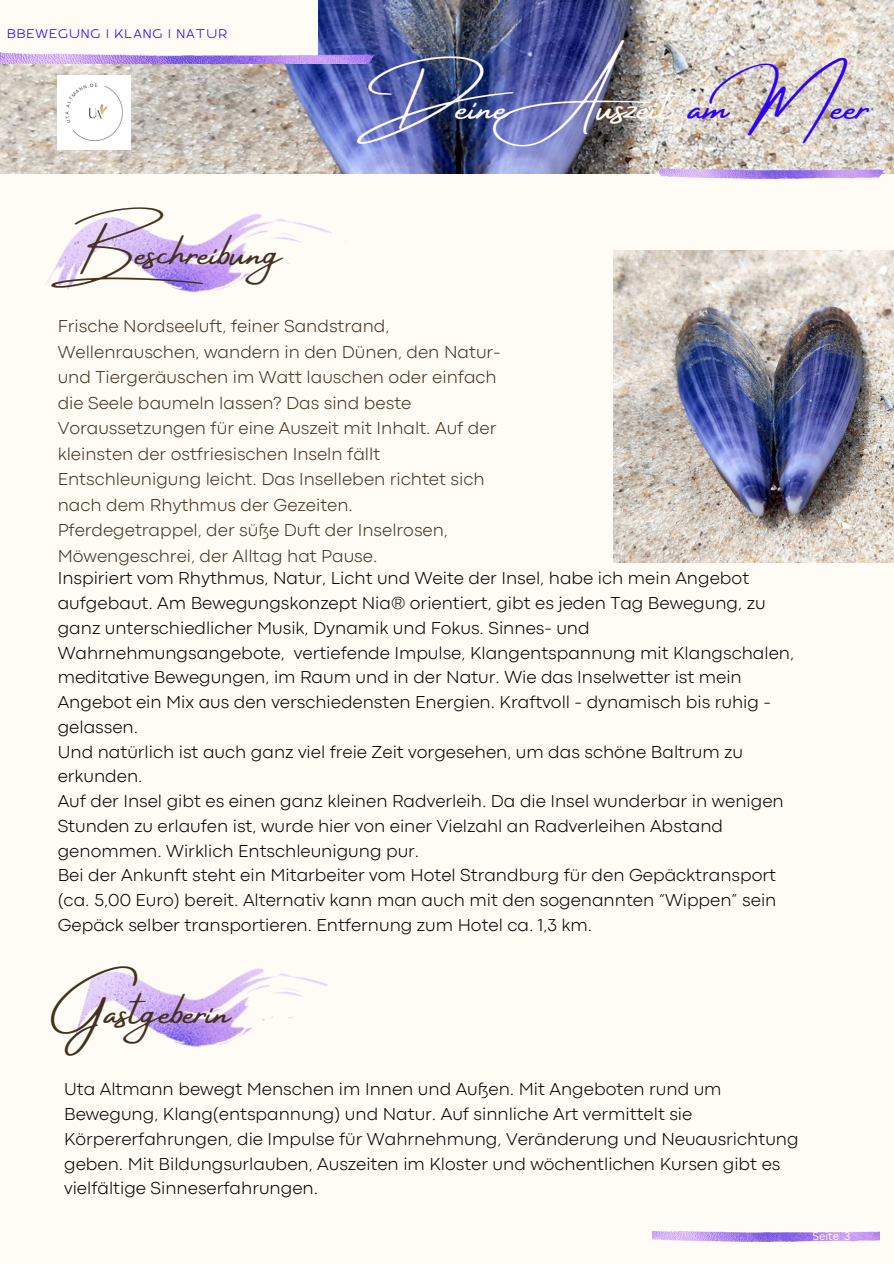
<style>
.page{position:relative;width:894px;height:1264px;background:#fff}
.page>*{position:absolute;margin:0;border:0;box-sizing:border-box;transform-origin:0 0}
.t1{font:46.5px "Amsterdam Four";color:#fffbf5}
.t2{font:43.5px "Amsterdam Four";color:#44301f}
.t3{font:300 18px/24.8px "Codec Pro";color:#000}
.t4{font:300 18px/25.5px "Codec Pro";color:#44301f}
.t5{font:16.5px "RTL Banana Light";letter-spacing:.095em;color:#2b00ff}
.t6{font:10.8px "Canva Sans";color:#fffbf5}
.s1{color:#2b00ff}
</style>
<div class="page">
<div style="left:0;top:0;width:893px;height:1263px;background:#fffbf5"></div>
<img style="left:45px;top:173px;width:305px;height:120px">
<img style="left:0;top:0;width:893px;height:173px">
<img style="left:659px;top:168px;width:226px;height:10px">
<img style="left:652px;top:1230px;width:226px;height:11px">
<img style="left:613px;top:251px;width:280px;height:311px">
<div style="left:0;top:0;width:317px;height:57px;background:#fffbf5"></div>
<img style="left:0;top:52px;width:376px;height:11px">
<img style="left:58px;top:76px;width:73px;height:73px">
<img style="left:74px;top:968px;width:254px;height:79px">
<p class="t5" style="left:7px;top:26px;width:221px">BBEWEGUNG I KLANG I NATUR</p>
<h2 class="t2" style="left:51px;top:228px;width:232px">Beschreibung</h2>
<p class="t1" style="left:356px;top:81px;width:529px">Deine Auszeit <span class="s1">am Meer</span></p>
<h1 class="t4" style="left:58px;top:315px;width:444px">Frische Nordseeluft, feiner Sandstrand, Wellenrauschen, wandern in den Dünen, den Natur&shy;und Tiergeräuschen im Watt lauschen oder einfach die Seele baumeln lassen? Das sind beste Voraussetzungen für eine Auszeit mit Inhalt. Auf der kleinsten der ostfriesischen Inseln fällt Entschleunigung leicht. Das Inselleben richtet sich nach dem Rhythmus der Gezeiten.<br>Pferdegetrappel, der süße Duft der Inselrosen, Möwengeschrei, der Alltag hat Pause.</h1>
<p class="t3" style="left:58px;top:567px;width:737px">Inspiriert vom Rhythmus, Natur, Licht und Weite der Insel, habe ich mein Angebot aufgebaut. Am Bewegungskonzept Nia® orientiert, gibt es jeden Tag Bewegung, zu ganz unterschiedlicher Musik, Dynamik und Fokus. Sinnes- und Wahrnehmungsangebote, vertiefende Impulse, Klangentspannung mit Klangschalen, meditative Bewegungen, im Raum und in der Natur. Wie das Inselwetter ist mein Angebot ein Mix aus den verschiedensten Energien. Kraftvoll - dynamisch bis ruhig - gelassen.<br>Und natürlich ist auch ganz viel freie Zeit vorgesehen, um das schöne Baltrum zu erkunden.<br>Auf der Insel gibt es einen ganz kleinen Radverleih. Da die Insel wunderbar in wenigen Stunden zu erlaufen ist, wurde hier von einer Vielzahl an Radverleihen Abstand genommen. Wirklich Entschleunigung pur.</p>
<p class="t3" style="left:58px;top:864px;width:720px;text-align:justify">Bei der Ankunft steht ein Mitarbeiter vom Hotel Strandburg für den Gepäcktransport (ca. 5,00 Euro) bereit. Alternativ kann man auch mit den sogenannten “Wippen” sein Gepäck selber transportieren. Entfernung zum Hotel ca. 1,3 km.</p>
<h1 class="t2" style="left:51px;top:987px;width:181px">Gastgeberin</h1>
<p class="t3" style="left:64px;top:1078px;width:735px">Uta Altmann bewegt Menschen im Innen und Außen. Mit Angeboten rund um Bewegung, Klang(entspannung) und Natur. Auf sinnliche Art vermittelt sie Körpererfahrungen, die Impulse für Wahrnehmung, Veränderung und Neuausrichtung geben. Mit Bildungsurlauben, Auszeiten im Kloster und wöchentlichen Kursen gibt es vielfältige Sinneserfahrungen.</p>
<p class="t6" style="left:812px;top:1228px;width:40px">Seite 3</p>
</div>
